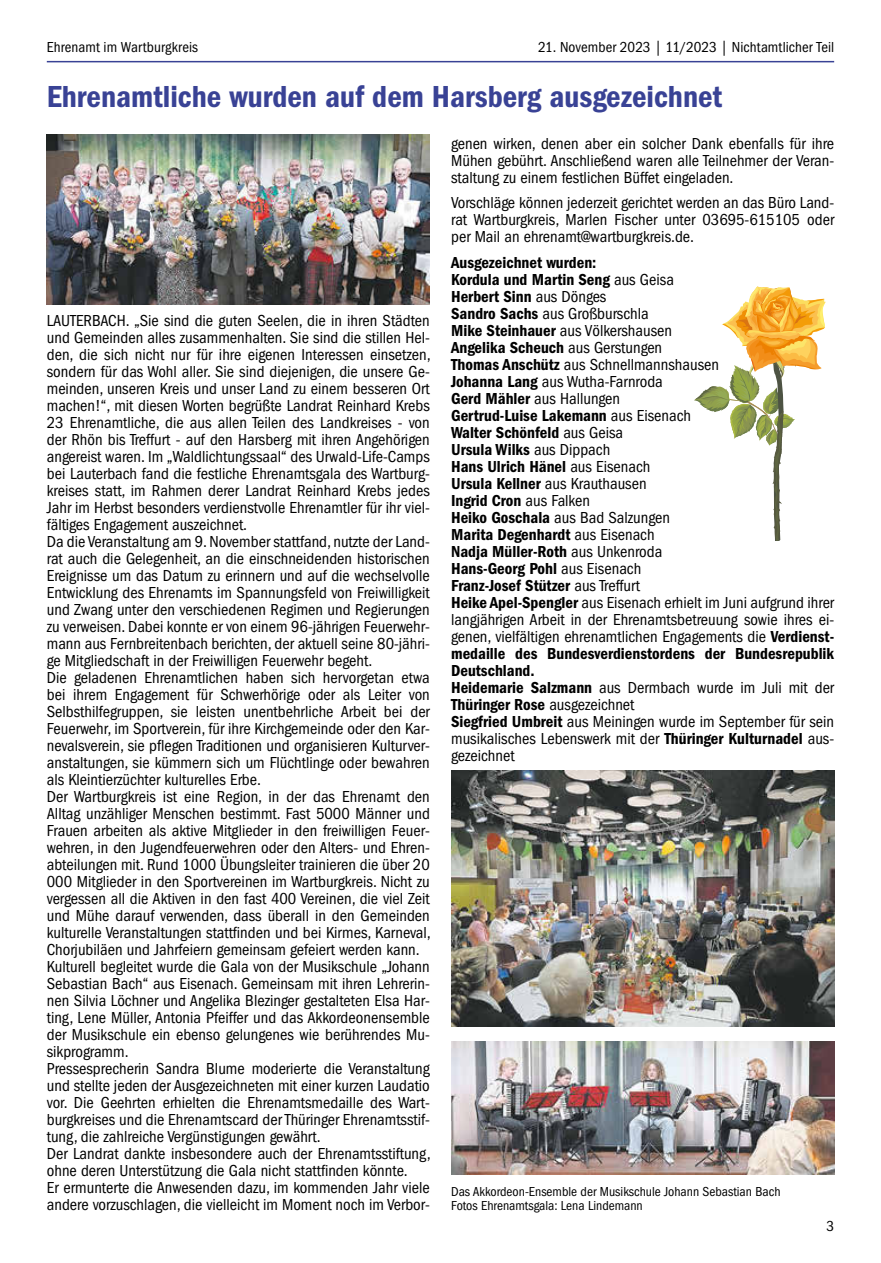
<style>
.page{position:relative;width:881px;height:1263px;background:#fff}
.page>*{position:absolute;margin:0;border:0;box-sizing:border-box;transform-origin:0 0}
.t1{font:600 condensed 31.5px "Franklin Gothic LT";color:#394295}
.t2{font:condensed 16.5px/17px "Franklin Gothic LT";color:#000}
.t3{font:condensed 15px "Franklin Gothic LT";letter-spacing:.005em;color:#000}
.t4{font:condensed 13.5px/14px "Franklin Gothic LT";color:#000}
.s1{font-weight:600}
</style>
<div class="page">
<hr style="left:47px;top:61px;width:786px;height:1px;background:#394295">
<img style="left:47px;top:134px;width:382px;height:171px">
<img style="left:451px;top:771px;width:382px;height:256px">
<img style="left:451px;top:1041px;width:382px;height:133px">
<svg style="left:694px;top:286px;width:131px;height:255px"></svg>
<p class="t3" style="left:538px;top:38px;width:297px">21. November 2023 | 11/2023 | Nichtamtlicher Teil</p>
<p class="t3" style="left:47px;top:38px;width:153px">Ehrenamt im Wartburgkreis</p>
<h1 class="t1" style="left:47px;top:78px;width:676px">Ehrenamtliche wurden auf dem Harsberg ausgezeichnet</h1>
<p class="t2" style="left:47px;top:312px;width:385px">LAUTERBACH. „Sie sind die guten Seelen, die in ihren Städten und Gemeinden alles zusammenhalten. Sie sind die stillen Hel&shy;den, die sich nicht nur für ihre eigenen Interessen einsetzen, sondern für das Wohl aller. Sie sind diejenigen, die unsere Ge&shy;meinden, unseren Kreis und unser Land zu einem besseren Ort machen!“, mit diesen Worten begrüßte Landrat Reinhard Krebs 23 Ehrenamtliche, die aus allen Teilen des Landkreises - von der Rhön bis Treffurt - auf den Harsberg mit ihren Angehörigen angereist waren. Im „Waldlichtungssaal“ des Urwald-Life-Camps bei Lauterbach fand die festliche Ehrenamtsgala des Wartburg&shy;kreises statt, im Rahmen derer Landrat Reinhard Krebs jedes Jahr im Herbst besonders verdienstvolle Ehrenamtler für ihr viel&shy;fältiges Engagement auszeichnet.<br>Da die Veranstaltung am 9. November stattfand, nutzte der Land&shy;rat auch die Gelegenheit, an die einschneidenden historischen Ereignisse um das Datum zu erinnern und auf die wechselvolle Entwicklung des Ehrenamts im Spannungsfeld von Freiwilligkeit und Zwang unter den verschiedenen Regimen und Regierungen zu verweisen. Dabei konnte er von einem 96-jährigen Feuerwehr&shy;mann aus Fernbreitenbach berichten, der aktuell seine 80-jähri&shy;ge Mitgliedschaft in der Freiwilligen Feuerwehr begeht.<br>Die geladenen Ehrenamtlichen haben sich hervorgetan etwa bei ihrem Engagement für Schwerhörige oder als Leiter von Selbsthilfegruppen, sie leisten unentbehrliche Arbeit bei der Feuerwehr, im Sportverein, für ihre Kirchgemeinde oder den Kar&shy;nevalsverein, sie pflegen Traditionen und organisieren Kulturver&shy;anstaltungen, sie kümmern sich um Flüchtlinge oder bewahren als Kleintierzüchter kulturelles Erbe.<br>Der Wartburgkreis ist eine Region, in der das Ehrenamt den Alltag unzähliger Menschen bestimmt. Fast 5000 Männer und Frauen arbeiten als aktive Mitglieder in den freiwilligen Feuer&shy;wehren, in den Jugendfeuerwehren oder den Alters- und Ehren&shy;abteilungen mit. Rund 1000 Übungsleiter trainieren die über 20<br>000 Mitglieder in den Sportvereinen im Wartburgkreis. Nicht zu vergessen all die Aktiven in den fast 400 Vereinen, die viel Zeit und Mühe darauf verwenden, dass überall in den Gemeinden kulturelle Veranstaltungen stattfinden und bei Kirmes, Karneval, Chorjubiläen und Jahrfeiern gemeinsam gefeiert werden kann.<br>Kulturell begleitet wurde die Gala von der Musikschule „Johann Sebastian Bach“ aus Eisenach. Gemeinsam mit ihren Lehrerin&shy;nen Silvia Löchner und Angelika Blezinger gestalteten Elsa Har&shy;ting, Lene Müller, Antonia Pfeiffer und das Akkordeonensemble der Musikschule ein ebenso gelungenes wie berührendes Mu&shy;sikprogramm.<br>Pressesprecherin Sandra Blume moderierte die Veranstaltung und stellte jeden der Ausgezeichneten mit einer kurzen Laudatio vor. Die Geehrten erhielten die Ehrenamtsmedaille des Wart&shy;burgkreises und die Ehrenamtscard der Thüringer Ehrenamtsstif&shy;tung, die zahlreiche Vergünstigungen gewährt.<br>Der Landrat dankte insbesondere auch der Ehrenamtsstiftung, ohne deren Unterstützung die Gala nicht stattfinden könnte.<br>Er ermunterte die Anwesenden dazu, im kommenden Jahr viele andere vorzuschlagen, die vielleicht im Moment noch im Verbor-</p>
<p class="t2" style="left:451px;top:135px;width:384px;text-align:justify">genen wirken, denen aber ein solcher Dank ebenfalls für ihre Mühen gebührt. Anschließend waren alle Teilnehmer der Veran&shy;staltung zu einem festlichen Büffet eingeladen.</p>
<p class="t2" style="left:451px;top:195px;width:384px;text-align:justify">Vorschläge können jederzeit gerichtet werden an das Büro Land&shy;rat Wartburgkreis, Marlen Fischer unter 03695-615105 oder per Mail an ehrenamt@wartburgkreis.de.</p>
<p class="t2" style="left:451px;top:254px;width:384px"><span class="s1">Ausgezeichnet wurden:<br>Kordula und Martin Seng</span> aus Geisa<br><span class="s1">Herbert Sinn</span> aus Dönges<br><span class="s1">Sandro Sachs</span> aus Großburschla<br><span class="s1">Mike Steinhauer</span> aus Völkershausen<br><span class="s1">Angelika Scheuch</span> aus Gerstungen<br><span class="s1">Thomas Anschütz</span> aus Schnellmannshausen<br><span class="s1">Johanna Lang</span> aus Wutha-Farnroda<br><span class="s1">Gerd Mähler</span> aus Hallungen<br><span class="s1">Gertrud-Luise Lakemann</span> aus Eisenach<br><span class="s1">Walter Schönfeld</span> aus Geisa<br><span class="s1">Ursula Wilks</span> aus Dippach<br><span class="s1">Hans Ulrich Hänel</span> aus Eisenach<br><span class="s1">Ursula Kellner</span> aus Krauthausen<br><span class="s1">Ingrid Cron</span> aus Falken<br><span class="s1">Heiko Goschala</span> aus Bad Salzungen<br><span class="s1">Marita Degenhardt</span> aus Eisenach<br><span class="s1">Nadja Müller-Roth</span> aus Unkenroda<br><span class="s1">Hans-Georg Pohl</span> aus Eisenach<br><span class="s1">Franz-Josef Stützer</span> aus Treffurt<br><span class="s1">Heike Apel-Spengler</span> aus Eisenach erhielt im Juni aufgrund ihrer langjährigen Arbeit in der Ehrenamtsbetreuung sowie ihres ei&shy;genen, vielfältigen ehrenamtlichen Engagements die <span class="s1">Verdienst&shy;medaille des Bundesverdienstordens der Bundesrepublik Deutschland.<br>Heidemarie Salzmann</span> aus Dermbach wurde im Juli mit der <span class="s1">Thüringer Rose</span> ausgezeichnet<br><span class="s1">Siegfried Umbreit</span> aus Meiningen wurde im September für sein musikalisches Lebenswerk mit der <span class="s1">Thüringer Kulturnadel</span> aus&shy;gezeichnet</p>
<p class="t4" style="left:451px;top:1184px;width:331px">Das Akkordeon-Ensemble der Musikschule Johann Sebastian Bach<br>Fotos Ehrenamtsgala: Lena Lindemann</p>
<p class="t3" style="left:826px;top:1218px;width:9px">3</p>
</div>
